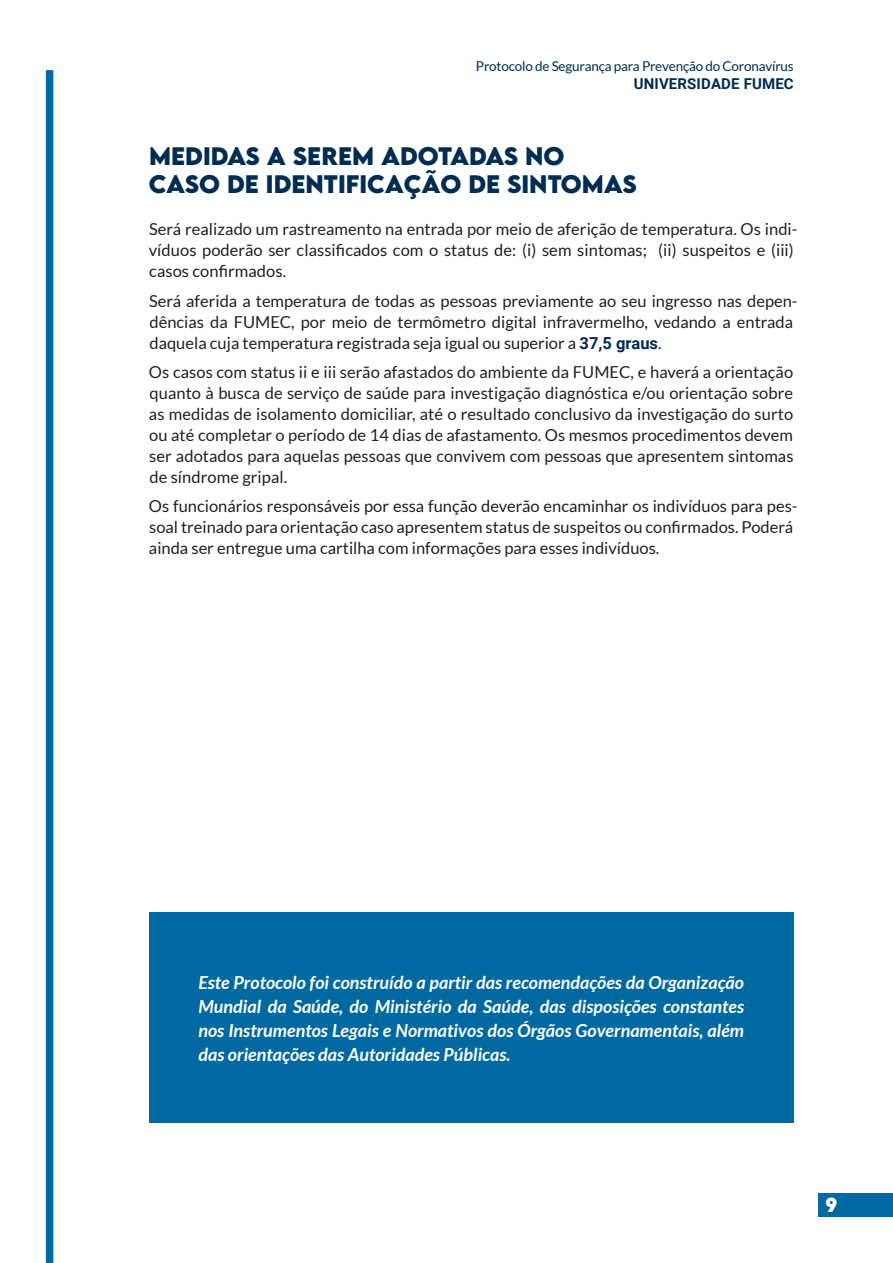
<style>
.page{position:relative;width:893px;height:1263px;background:#fff}
.page>*{position:absolute;margin:0;border:0;box-sizing:border-box;transform-origin:0 0}
.T3_-_Terciário{font:700 22.5px/28.5px "LEMONMILK";color:#002d51}
.P1_-_Principal{font:italic 700 18px/24px "Lato";color:#fff;text-align:justify}
.t1{font:700 18px "LEMONMILK";color:#fff}
.P1_-_Principal-2{font:16.5px/21px "Lato";color:#231f20}
.t2{font:700 15px "Roboto";letter-spacing:.01em;color:#002d51}
.t3{font:13.5px "Lato";letter-spacing:-.015em;color:#002d51}
.s1{font-family:"Roboto";font-weight:700;color:#002d51}
</style>
<div class="page">
<div style="left:819px;top:1193px;width:74px;height:23px;background:#0069a1"></div>
<div style="left:46px;top:70px;width:7px;height:1193px;background:#0069a1"></div>
<div style="left:149px;top:912px;width:645px;height:211px;background:#0069a1"></div>
<p class="t3" style="left:476px;top:58px;width:319px">Protocolo de Segurança para Prevenção do Coronavírus</p>
<p class="t2" style="left:634px;top:73px;width:162px">UNIVERSIDADE FUMEC</p>
<p class="T3_-_Terciário" style="left:149px;top:142px;width:490px">MEDIDAS A SEREM ADOTADAS NO<br>CASO DE IDENTIFICAÇÃO DE SINTOMAS</p>
<p class="P1_-_Principal-2" style="left:149px;top:219px;width:650px">Será realizado um rastreamento na entrada por meio de aferição de temperatura. Os indi&shy;víduos poderão ser classificados com o status de: (i) sem sintomas; (ii) suspeitos e (iii) casos confirmados.</p>
<p class="P1_-_Principal-2" style="left:149px;top:290px;width:650px">Será aferida a temperatura de todas as pessoas previamente ao seu ingresso nas depen&shy;dências da FUMEC, por meio de termômetro digital infravermelho, vedando a entrada daquela cuja temperatura registrada seja igual ou superior a <span class="s1">37,5 graus</span>.</p>
<p class="P1_-_Principal-2" style="left:149px;top:361px;width:646px;text-align:justify">Os casos com status ii e iii serão afastados do ambiente da FUMEC, e haverá a orientação quanto à busca de serviço de saúde para investigação diagnóstica e/ou orientação sobre as medidas de isolamento domiciliar, até o resultado conclusivo da investigação do surto ou até completar o período de 14 dias de afastamento. Os mesmos procedimentos devem ser adotados para aquelas pessoas que convivem com pessoas que apresentem sintomas de síndrome gripal.</p>
<p class="P1_-_Principal-2" style="left:149px;top:496px;width:650px">Os funcionários responsáveis por essa função deverão encaminhar os indivíduos para pes&shy;soal treinado para orientação caso apresentem status de suspeitos ou confirmados. Poderá ainda ser entregue uma cartilha com informações para esses indivíduos.</p>
<p class="P1_-_Principal" style="left:198px;top:970px;width:547px">Este Protocolo foi construído a partir das recomendações da Organização Mundial da Saúde, do Ministério da Saúde, das disposições constantes nos Instrumentos Legais e Normativos dos Órgãos Governamentais, além das orientações das Autoridades Públicas.</p>
<p class="t1" style="left:825px;top:1193px;width:13px">9</p>
</div>
